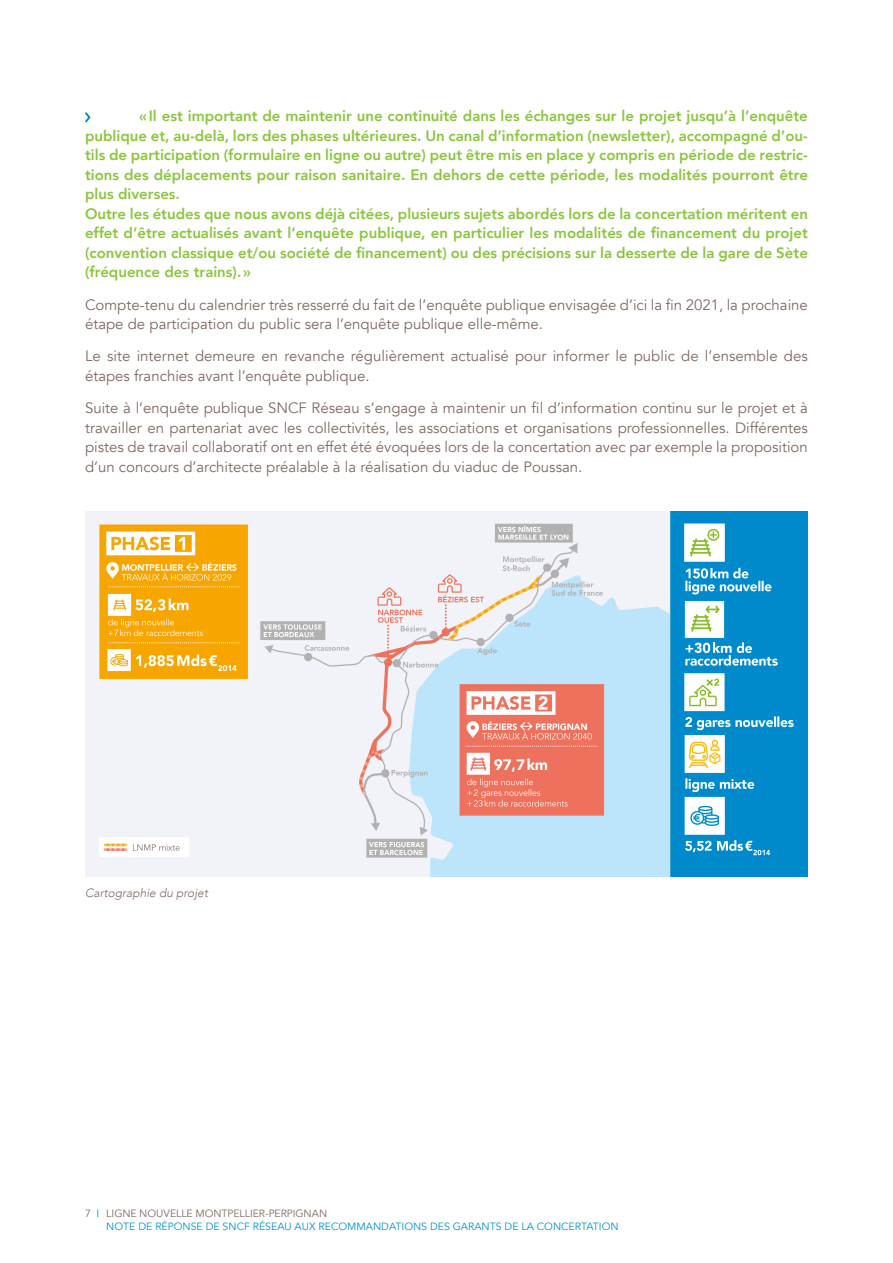
<style>
.page{position:relative;width:893px;height:1263px;background:#fff}
.page>*{position:absolute;margin:0;border:0;box-sizing:border-box;transform-origin:0 0}
.Texte_général{font:15px/19.5px "Avenir";color:#806a63}
.question{font:800 15px/19.5px "Avenir";color:#8bc63e;text-align:justify}
.question_2{font:800 15px/19.5px "Avenir";color:#8bc63e;text-align:justify}
.Texte_général-2{font:italic 300 12px "Avenir";color:#806a63}
.t1{font:10.5px/12.6px "Avenir";color:#0093d0}
.s1{color:#806a63}
</style>
<div class="page">
<svg style="left:85px;top:112px;width:6px;height:11px"></svg>
<img style="left:85px;top:512px;width:723px;height:364px">
<p class="question" style="left:85px;top:106px;width:724px;text-indent:54px">«Il est important de maintenir une continuité dans les échanges sur le projet jusqu’à l’enquête publique et, au-delà, lors des phases ultérieures. Un canal d’information (newsletter), accompagné d’ou&shy;tils de participation (formulaire en ligne ou autre) peut être mis en place y compris en période de restric&shy;tions des déplacements pour raison sanitaire. En dehors de cette période, les modalités pourront être plus diverses.</p>
<p class="question_2" style="left:85px;top:204px;width:724px">Outre les études que nous avons déjà citées, plusieurs sujets abordés lors de la concertation méritent en effet d’être actualisés avant l’enquête publique, en particulier les modalités de financement du projet (convention classique et/ou société de financement) ou des précisions sur la desserte de la gare de Sète (fréquence des trains).»</p>
<p class="Texte_général" style="left:85px;top:295px;width:724px">Compte-tenu du calendrier très resserré du fait de l’enquête publique envisagée d’ici la fin 2021, la prochaine étape de participation du public sera l’enquête publique elle-même.</p>
<p class="Texte_général" style="left:85px;top:347px;width:724px">Le site internet demeure en revanche régulièrement actualisé pour informer le public de l’ensemble des étapes franchies avant l’enquête publique.</p>
<p class="Texte_général" style="left:85px;top:398px;width:724px;text-align:justify">Suite à l’enquête publique SNCF Réseau s’engage à maintenir un fil d’information continu sur le projet et à travailler en partenariat avec les collectivités, les associations et organisations professionnelles. Différentes pistes de travail collaboratif ont en effet été évoquées lors de la concertation avec par exemple la proposition d’un concours d’architecte préalable à la réalisation du viaduc de Poussan.</p>
<p class="Texte_général-2" style="left:85px;top:886px;width:124px">Cartographie du projet</p>
<p class="t1" style="left:106px;top:1208px;width:514px;text-indent:-21px"><span class="s1">7</span> I <span class="s1">LIGNE NOUVELLE MONTPELLIER-PERPIGNAN<br></span>NOTE DE RÉPONSE DE SNCF RÉSEAU AUX RECOMMANDATIONS DES GARANTS DE LA CONCERTATION</p>
</div>
